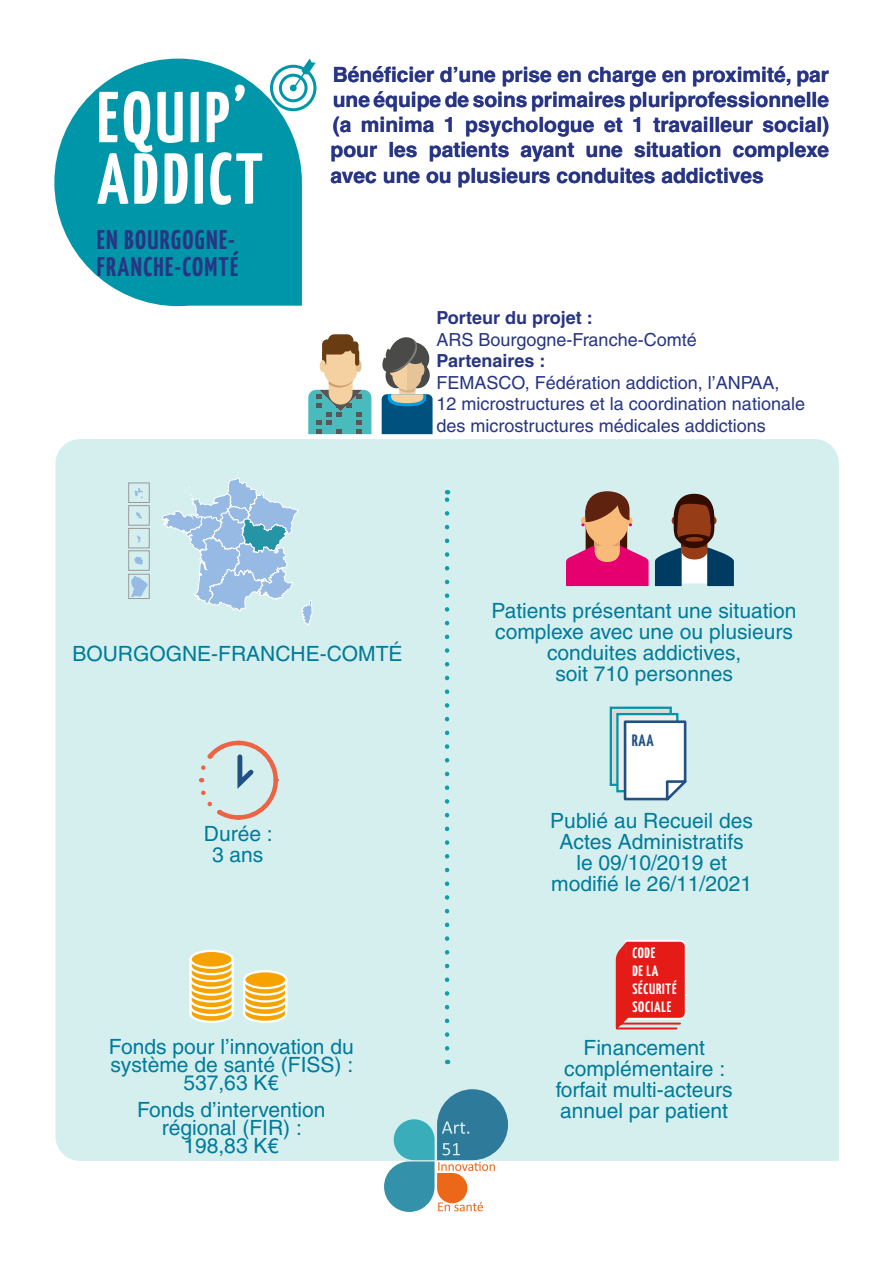
<style>
.page{position:relative;width:893px;height:1263px;background:#fff}
.page>*{position:absolute;margin:0;border:0;box-sizing:border-box;transform-origin:0 0}
.t1{font:700 72px/61.5px "Yanone Kaffeesatz";letter-spacing:.05em;color:#fff}
.t2{font:700 27px/27px "Yanone Kaffeesatz";letter-spacing:.05em;color:#283583}
.t3{font:21px/21px "Helvetica";color:#007b9a;text-align:center}
.t4{font:700 21px/25.2px "Helvetica";color:#283583;text-align:justify}
.t5{font:18px/21.6px "Helvetica";color:#283583}
.t6{font:700 18px "Helvetica";color:#283583}
.t7{font:700 16.5px "Yanone Kaffeesatz";color:#215182}
.t8{font:700 15px/18px "Yanone Kaffeesatz";letter-spacing:.05em;color:#fff}
</style>
<div class="page">
<svg style="left:384px;top:1161px;width:111px;height:51px"></svg>
<div style="left:279px;top:74px;width:29px;height:28px;border:3px solid #0096a9;border-radius:50%"></div>
<svg style="left:302px;top:59px;width:14px;height:31px"></svg>
<svg style="left:54px;top:59px;width:248px;height:247px;background:#27a6b6"></svg>
<div style="left:55px;top:439px;width:784px;height:722px;background:#d5efef"></div>
<svg style="left:615px;top:939px;width:73px;height:93px;background:#e34441"></svg>
<svg style="left:242px;top:977px;width:47px;height:47px"></svg>
<svg style="left:188px;top:957px;width:47px;height:67px"></svg>
<svg style="left:191px;top:951px;width:42px;height:17px"></svg>
<div style="left:189px;top:950px;width:45px;height:19px;border:2px solid #fff;border-radius:50%"></div>
<div style="left:244px;top:971px;width:42px;height:17px;background:#f6a200;border-radius:50%"></div>
<div style="left:243px;top:970px;width:44px;height:19px;border:2px solid #fff;border-radius:50%"></div>
<svg style="left:162px;top:477px;width:151px;height:149px;background:#bad9e9"></svg>
<svg style="left:128px;top:483px;width:21px;height:116px;background:#c4dce1"></svg>
<svg style="left:196px;top:738px;width:84px;height:84px;background:#d2d9d6"></svg>
<svg style="left:308px;top:339px;width:63px;height:95px"></svg>
<hr style="left:322px;top:350px;width:4px;height:16px;background:#693c11;border-radius:2px">
<div style="left:320px;top:360px;width:6px;height:12px;background:#f5d1a2;border-radius:50%"></div>
<svg style="left:355px;top:360px;width:7px;height:12px"></svg>
<div style="left:322px;top:339px;width:23px;height:15px;background:#693c11;border-radius:5px"></div>
<div style="left:328px;top:334px;width:25px;height:17px;background:#693c11;border-radius:6px"></div>
<div style="left:351px;top:341px;width:7px;height:13px;background:#693c11;border-radius:4px"></div>
<hr style="left:355px;top:350px;width:4px;height:16px;background:#693c11;border-radius:2px">
<svg style="left:381px;top:337px;width:52px;height:97px"></svg>
<svg style="left:608px;top:705px;width:81px;height:97px"></svg>
<svg style="left:566px;top:491px;width:83px;height:95px;background:#cf788e"></svg>
<svg style="left:655px;top:494px;width:79px;height:92px;background:#86898a"></svg>
<h1 class="t1" style="left:97px;top:85px;width:167px">EQUIP’<br>ADDICT</h1>
<p class="t2" style="left:97px;top:225px;width:143px">EN BOURGOGNE-<br>FRANCHE-COMTÉ</p>
<p class="t4" style="left:331px;top:61px;width:500px">Bénéficier d’une prise en charge en proximité, par une équipe de soins primaires pluriprofessionnelle (a minima 1 psychologue et 1 travailleur social) pour les patients ayant une situation complexe avec une ou plusieurs conduites addictives</p>
<p class="t6" style="left:437px;top:307px;width:158px">Porteur du projet :</p>
<p class="t5" style="left:437px;top:328px;width:262px">ARS Bourgogne-Franche-Comté</p>
<p class="t6" style="left:437px;top:350px;width:110px">Partenaires :</p>
<p class="t5" style="left:437px;top:372px;width:370px">FEMASCO, Fédération addiction, l’ANPAA,<br>12 microstructures et la coordination nationale des microstructures médicales addictions</p>
<p class="t3" style="left:72px;top:643px;width:332px">BOURGOGNE-FRANCHE-COMTÉ</p>
<p class="t3" style="left:204px;top:823px;width:70px">Durée :<br>3 ans</p>
<p class="t3" style="left:109px;top:1037px;width:246px;line-height:18px">Fonds pour l’innovation du système de santé (FISS) :<br>537,63 K€</p>
<p class="t3" style="left:137px;top:1100px;width:190px;line-height:18px">Fonds d’intervention régional (FIR) :<br>198,83 K€</p>
<p class="t3" style="left:492px;top:600px;width:307px">Patients présentant une situation complexe avec une ou plusieurs conduites addictives,<br>soit 710 personnes</p>
<p class="t7" style="left:632px;top:730px;width:24px">RAA</p>
<p class="t3" style="left:550px;top:810px;width:204px">Publié au Recueil des<br>Actes Administratifs le 09/10/2019 et modifié le 26/11/2021</p>
<p class="t8" style="left:632px;top:944px;width:46px">CODE<br>DE LA<br>SÉCURITÉ<br>SOCIALE</p>
<p class="t3" style="left:556px;top:1037px;width:179px">Financement complémentaire : forfait multi-acteurs annuel par patient</p>
</div>
